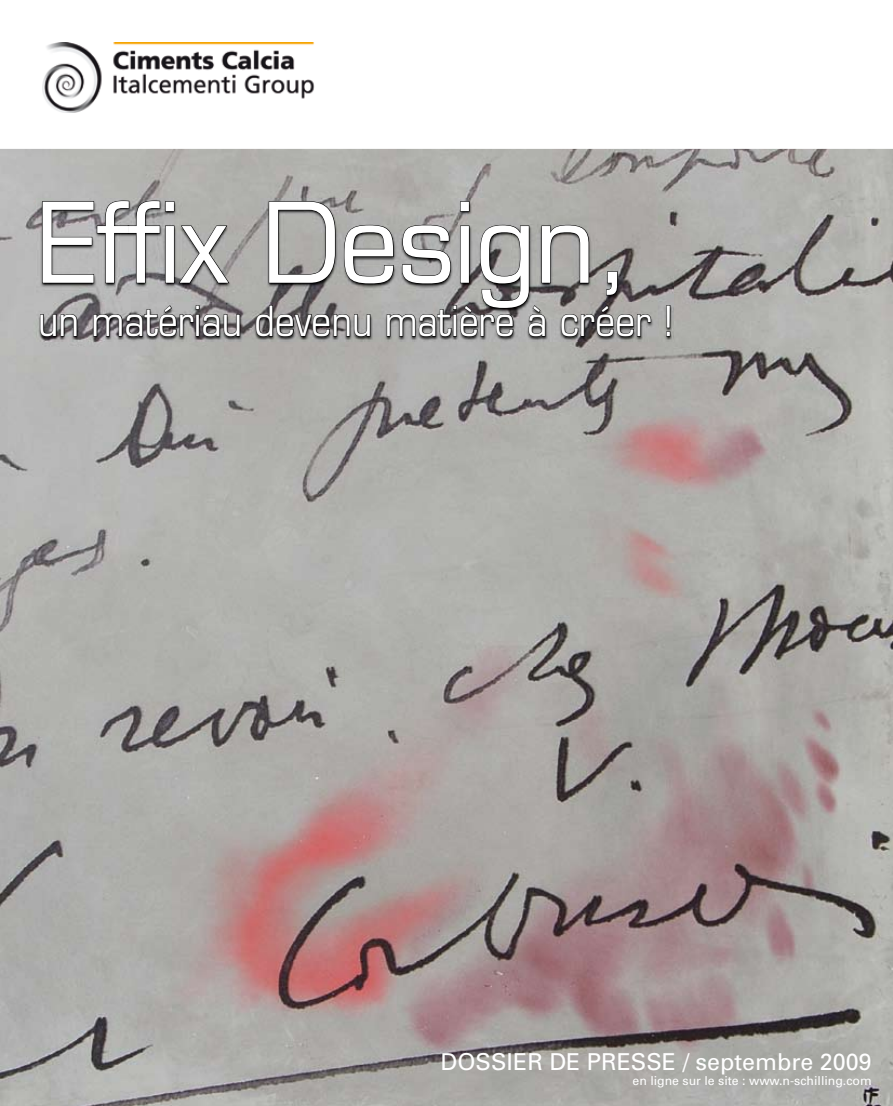
<style>
.page{position:relative;width:893px;height:1106px;background:#fff}
.page>*{position:absolute;margin:0;border:0;box-sizing:border-box;transform-origin:0 0}
.t1{font:108px "Eurostile";letter-spacing:-.01em;color:#fff}
.t2{font:40.5px "Eurostile";color:#fff;scale:.88 1}
.t3{font:23.25px "Univers";color:#fff}
.t4{font:12.3px "Univers";color:#fff}
</style>
<div class="page">
<img style="left:0;top:149px;width:893px;height:957px">
<img style="left:37px;top:199px;width:636px;height:142px">
<svg style="left:42px;top:200px;width:188px;height:83px;background:#70706f"></svg>
<svg style="left:40px;top:314px;width:38px;height:23px"></svg>
<svg style="left:93px;top:305px;width:147px;height:32px;background:#605d5f"></svg>
<svg style="left:255px;top:201px;width:396px;height:138px;background:#7a7977"></svg>
<svg style="left:666px;top:331px;width:4px;height:5px"></svg>
<div style="left:666px;top:305px;width:4px;height:23px;border:1px solid #000"></div>
<img style="left:43px;top:43px;width:272px;height:69px">
<h1 class="t1" style="left:38px;top:178px;width:595px">Effix Design,</h1>
<h2 class="t2" style="left:38px;top:297px;width:723px">un matériau devenu matière à créer !</h2>
<h3 class="t3" style="left:441px;top:1047px;width:433px">DOSSIER DE PRESSE / septembre 2009</h3>
<p class="t4" style="left:633px;top:1072px;width:241px">en ligne sur le site : www.n-schilling.com</p>
</div>
